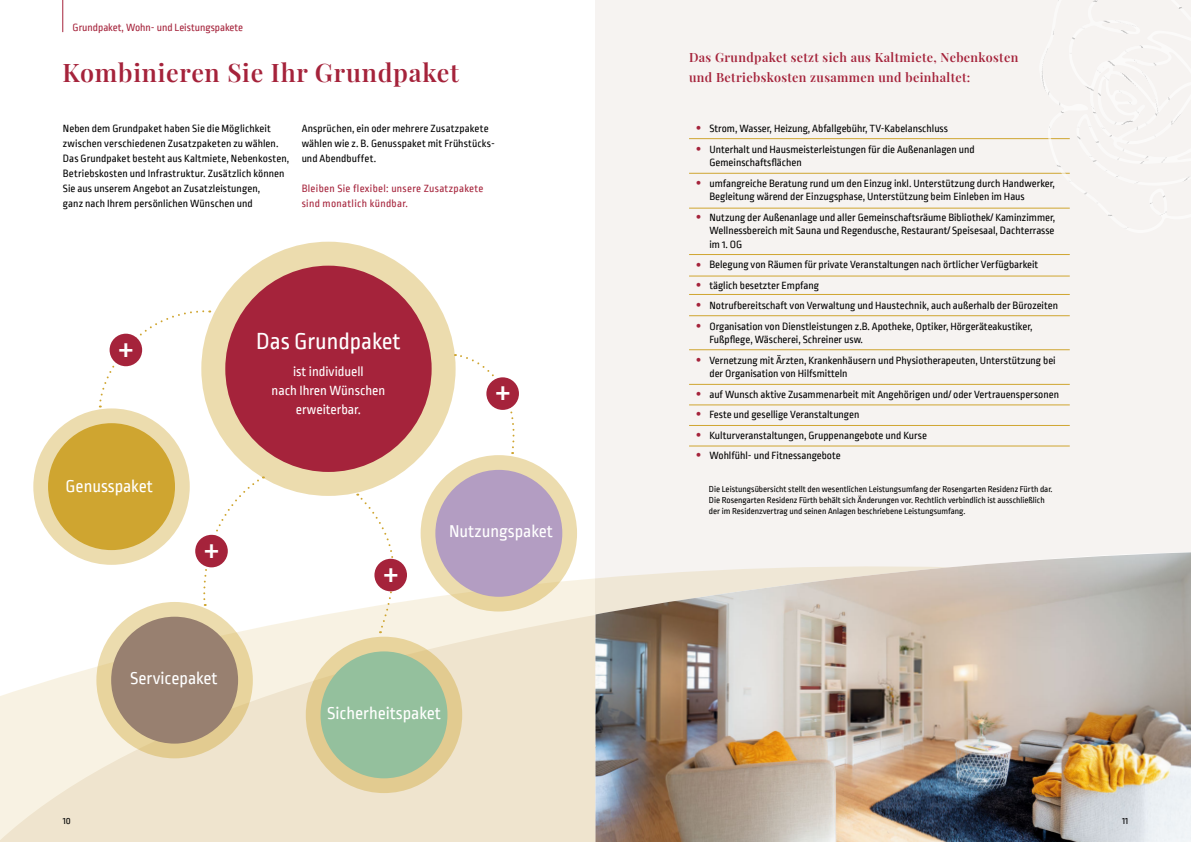
<style>
.page{position:relative;width:1191px;height:842px;background:#fff}
.page>*{position:absolute;margin:0;border:0;box-sizing:border-box;transform-origin:0 0}
.t1{font:36.6px "Ropa Sans";color:#fff}
.t2{font:600 25px "Playfair Display";letter-spacing:.03em;color:#a5233b}
.t3{font:24px "Ropa Sans";color:#fff}
.t4{font:18px "Ropa Sans";color:#fff}
.t5{font:14px/19px "Ropa Sans";color:#fff;text-align:center}
.t6{font:600 12.5px/20.7px "Playfair Display";letter-spacing:.03em;color:#a5233b}
.t7{font:600 12px/20.4px "Playfair Display";color:#a5233b;text-align:justify}
.t8{font:11px/20.5px "Ropa Sans";color:#000}
.t9{font:11px/15px "Ropa Sans";letter-spacing:.03em;color:#a5233b}
.t10{font:11px "Ropa Sans";color:#a5233b}
.t11{font:10px "Ropa Sans";color:#000}
.t12{font:9px/11px "Ropa Sans";color:#000}
</style>
<div class="page">
<div style="left:596px;top:0;width:595px;height:842px;background:#f6f3f1"></div>
<svg style="left:0;top:545px;width:596px;height:297px;fill:#efe4ce"></svg>
<hr style="left:62px;top:0;width:1px;height:32px;background:#a5233b">
<hr style="left:689px;top:138px;width:380px;height:1px;background:#cfa530">
<hr style="left:689px;top:173px;width:380px;height:1px;background:#cfa530">
<hr style="left:689px;top:208px;width:380px;height:1px;background:#cfa530">
<hr style="left:689px;top:254px;width:380px;height:1px;background:#cfa530">
<hr style="left:689px;top:276px;width:380px;height:1px;background:#cfa530">
<hr style="left:689px;top:294px;width:380px;height:1px;background:#cfa530">
<hr style="left:689px;top:315px;width:380px;height:1px;background:#cfa530">
<hr style="left:689px;top:349px;width:380px;height:1px;background:#cfa530">
<hr style="left:689px;top:384px;width:380px;height:1px;background:#cfa530">
<hr style="left:689px;top:405px;width:380px;height:1px;background:#cfa530">
<hr style="left:689px;top:425px;width:380px;height:1px;background:#cfa530">
<hr style="left:689px;top:446px;width:380px;height:1px;background:#cfa530">
<img style="left:595px;top:552px;width:596px;height:290px">
<img style="left:1038px;top:0;width:151px;height:216px">
<svg style="left:98px;top:310px;width:112px;height:97px"></svg>
<svg style="left:33px;top:408px;width:157px;height:157px;background:#ecdcaf"></svg>
<div style="left:48px;top:423px;width:127px;height:127px;background:#cfa530;border-radius:50%"></div>
<div style="left:306px;top:637px;width:156px;height:156px;background:linear-gradient(to right,#e5cf96,#e1cc92);border-radius:50%"></div>
<div style="left:320px;top:651px;width:127px;height:127px;background:#94c09d;border-radius:50%"></div>
<svg style="left:96px;top:602px;width:157px;height:156px;background:#e7d4a0"></svg>
<div style="left:111px;top:617px;width:127px;height:127px;background:#988070;border-radius:50%"></div>
<svg style="left:420px;top:455px;width:157px;height:156px;background:#eadaac"></svg>
<div style="left:435px;top:470px;width:127px;height:127px;background:#b39dc2;border-radius:50%"></div>
<svg style="left:202px;top:478px;width:62px;height:128px"></svg>
<svg style="left:357px;top:494px;width:38px;height:139px"></svg>
<div style="left:110px;top:334px;width:32px;height:32px;background:#a5233b;border-radius:50%"></div>
<svg style="left:455px;top:354px;width:60px;height:100px"></svg>
<div style="left:195px;top:535px;width:33px;height:32px;background:#a5233b;border-radius:50%"></div>
<div style="left:374px;top:559px;width:33px;height:32px;background:#a5233b;border-radius:50%"></div>
<div style="left:486px;top:377px;width:33px;height:33px;background:#a5233b;border-radius:50%"></div>
<div style="left:201px;top:242px;width:254px;height:254px;background:#ecdcae;border-radius:50%"></div>
<div style="left:225px;top:266px;width:206px;height:206px;background:#a5233b;border-radius:50%"></div>
<p class="t10" style="left:73px;top:22px;width:172px">Grundpaket, Wohn- und Leistungspakete</p>
<h2 class="t2" style="left:62px;top:63px;width:398px">Kombinieren Sie Ihr Grundpaket</h2>
<p class="t8" style="left:63px;top:121px;width:228px;line-height:15px">Neben dem Grundpaket haben Sie die Möglichkeit zwischen verschiedenen Zusatzpaketen zu wählen.<br>Das Grundpaket besteht aus Kaltmiete, Nebenkosten, Betriebskosten und Infrastruktur. Zusätzlich können Sie aus unserem Angebot an Zusatzleistungen,<br>ganz nach Ihrem persönlichen Wünschen und</p>
<p class="t8" style="left:302px;top:121px;width:195px;line-height:15px">Ansprüchen, ein oder mehrere Zusatzpakete wählen wie z. B. Genusspaket mit Frühstücks&shy;und Abendbuffet.</p>
<p class="t9" style="left:302px;top:181px;width:183px">Bleiben Sie flexibel: unsere Zusatzpakete sind monatlich kündbar.</p>
<h1 class="t1" style="left:119px;top:330px;width:16px">+</h1>
<h3 class="t4" style="left:66px;top:477px;width:89px">Genusspaket</h3>
<h1 class="t1" style="left:204px;top:532px;width:16px">+</h1>
<p class="t11" style="left:63px;top:816px;width:10px">10</p>
<h3 class="t4" style="left:130px;top:669px;width:89px">Servicepaket</h3>
<h3 class="t3" style="left:256px;top:329px;width:146px">Das Grundpaket</h3>
<p class="t5" style="left:271px;top:362px;width:115px">ist individuell<br>nach Ihren Wünschen erweiterbar.</p>
<h1 class="t1" style="left:384px;top:555px;width:16px">+</h1>
<h1 class="t1" style="left:496px;top:374px;width:16px">+</h1>
<h3 class="t4" style="left:449px;top:522px;width:105px">Nutzungspaket</h3>
<h3 class="t4" style="left:327px;top:704px;width:115px">Sicherheitspaket</h3>
<p class="t6" style="left:689px;top:48px;width:331px">Das Grundpaket setzt sich aus Kaltmiete, Nebenkosten und Betriebskosten zusammen und beinhaltet:</p>
<p class="t7" style="left:696px;top:117px;width:7px">• •</p>
<p class="t7" style="left:696px;top:172px;width:7px">•</p>
<p class="t7" style="left:696px;top:206px;width:7px">•</p>
<p class="t7" style="left:696px;top:254px;width:7px">• • • •</p>
<p class="t7" style="left:696px;top:349px;width:7px">•</p>
<p class="t7" style="left:696px;top:383px;width:7px">• • • •</p>
<p class="t8" style="left:709px;top:119px;width:267px">Strom, Wasser, Heizung, Abfallgebühr, TV-Kabelanschluss<br>Unterhalt und Hausmeisterleistungen für die Außenanlagen und</p>
<p class="t8" style="left:709px;top:153px;width:347px">Gemeinschaftsflächen<br>umfangreiche Beratung rund um den Einzug inkl. Unterstützung durch Handwerker,</p>
<p class="t8" style="left:709px;top:187px;width:347px">Begleitung wärend der Einzugsphase, Unterstützung beim Einleben im Haus<br>Nutzung der Außenanlage und aller Gemeinschaftsräume Bibliothek/ Kaminzimmer,</p>
<p class="t8" style="left:709px;top:224px;width:346px;line-height:13.5px">Wellnessbereich mit Sauna und Regendusche, Restaurant/ Speisesaal, Dachterrasse im 1. OG</p>
<p class="t8" style="left:709px;top:255px;width:350px">Belegung von Räumen für private Veranstaltungen nach örtlicher Verfügbarkeit täglich besetzter Empfang<br>Notrufbereitschaft von Verwaltung und Haustechnik, auch außerhalb der Bürozeiten Organisation von Dienstleistungen z.B. Apotheke, Optiker, Hörgeräteakustiker,</p>
<p class="t8" style="left:709px;top:330px;width:348px">Fußpflege, Wäscherei, Schreiner usw.<br>Vernetzung mit Ärzten, Krankenhäusern und Physiotherapeuten, Unterstützung bei</p>
<p class="t8" style="left:709px;top:364px;width:351px">der Organisation von Hilfsmitteln<br>auf Wunsch aktive Zusammenarbeit mit Angehörigen und/ oder Vertrauenspersonen Feste und gesellige Veranstaltungen<br>Kulturveranstaltungen, Gruppenangebote und Kurse<br>Wohlfühl- und Fitnessangebote</p>
<p class="t12" style="left:709px;top:483px;width:345px">Die Leistungsübersicht stellt den wesentlichen Leistungsumfang der Rosengarten Residenz Fürth dar.<br>Die Rosengarten Residenz Fürth behält sich Änderungen vor. Rechtlich verbindlich ist ausschließlich der im Residenzvertrag und seinen Anlagen beschriebene Leistungsumfang.</p>
<p class="t11" style="left:1122px;top:816px;width:8px">11</p>
</div>
